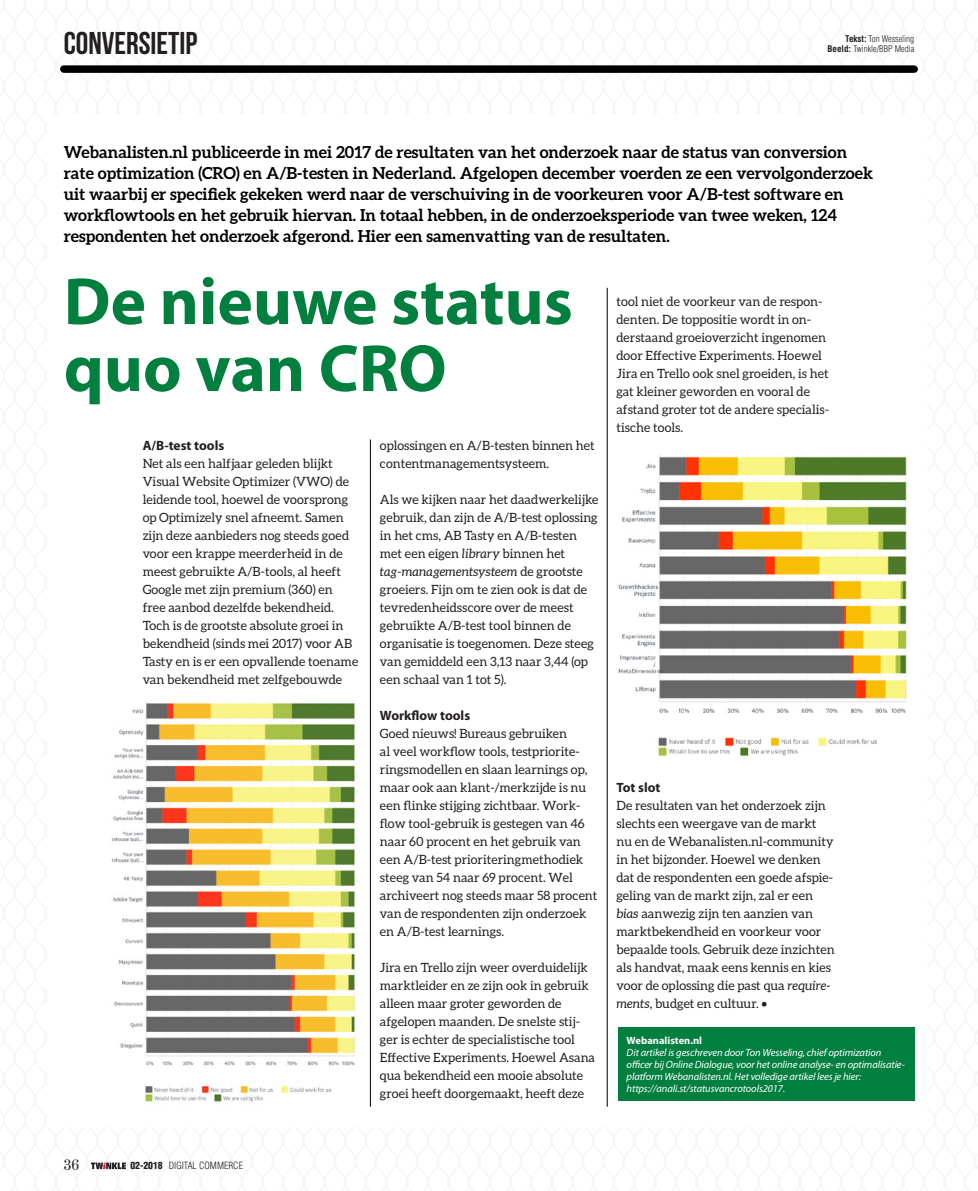
<style>
.page{position:relative;width:978px;height:1191px;background:#fff}
.page>*{position:absolute;margin:0;border:0;box-sizing:border-box;transform-origin:0 0}
.t1{font:700 67.2px/66.9px "Myriad Pro";color:#007f3f}
.t2{font:31.5px "Bebas Neue";color:#231f20}
.t3{font:700 16.5px/21px "Aleo";color:#000}
.t4{font:15px "Century 725 BT";color:#231f20}
.t5{font:700 13.5px "Myriad Pro";color:#231f20}
.t6{font:12.75px/18px "Aleo";color:#231f20}
.t7{font:italic 10.5px/12px "Myriad Pro";letter-spacing:-.01em;color:#fff}
.t8{font:700 10.5px "Myriad Pro";color:#fff}
.t9{font:300 condensed 9.75px "Helvetica";color:#231f20}
.t10{font:900 condensed 9.75px "Helvetica LT Std";color:#231f20}
.t11{font:300 condensed 9px "Helvetica";color:#231f20}
.s1{font-family:"Helvetica LT Std";font-weight:700}
.s2{font-style:italic}
</style>
<div class="page">
<div style="left:64px;top:65px;width:850px;height:8px;background:#000"></div>
<svg style="left:91px;top:1162px;width:35px;height:7px"></svg>
<hr style="left:370px;top:439px;width:1px;height:667px;background:#000001">
<div style="left:618px;top:1026px;width:296px;height:74px;background:#007f3f"></div>
<img style="left:111px;top:701px;width:244px;height:401px">
<img style="left:618px;top:454px;width:289px;height:303px">
<hr style="left:607px;top:288px;width:1px;height:818px;background:#000001">
<p class="t2" style="left:64px;top:26px;width:135px">CONVERSIETIP</p>
<p class="t11" style="left:845px;top:33px;width:70px"><span class="s1">Tekst:</span> Ton Wesseling</p>
<p class="t11" style="left:828px;top:44px;width:88px"><span class="s1">Beeld:</span> Twinkle/BBP Media</p>
<p class="t3" style="left:64px;top:141px;width:811px">Webanalisten.nl publiceerde in mei 2017 de resultaten van het onderzoek naar de status van conversion rate optimization (CRO) en A/B-testen in Nederland. Afgelopen december voerden ze een vervolgonderzoek uit waarbij er specifiek gekeken werd naar de verschuiving in de voorkeuren voor A/B-test software en workflowtools en het gebruik hiervan. In totaal hebben, in de onderzoeksperiode van twee weken, 124 respondenten het onderzoek afgerond. Hier een samenvatting van de resultaten.</p>
<p class="t1" style="left:64px;top:269px;width:511px">De nieuwe status quo van CRO</p>
<p class="t5" style="left:143px;top:438px;width:83px">A/B-test tools</p>
<p class="t6" style="left:143px;top:454px;width:217px">Net als een halfjaar geleden blijkt Visual Website Optimizer (VWO) de leidende tool, hoewel de voorsprong op Optimizely snel afneemt. Samen zijn deze aanbieders nog steeds goed voor een krappe meerderheid in de meest gebruikte A/B-tools, al heeft Google met zijn premium (360) en free aanbod dezelfde bekendheid.<br>Toch is de grootste absolute groei in bekendheid (sinds mei 2017) voor AB Tasty en is er een opvallende toename van bekendheid met zelfgebouwde</p>
<p class="t6" style="left:380px;top:436px;width:216px">oplossingen en A/B-testen binnen het contentmanagementsysteem.</p>
<p class="t6" style="left:380px;top:490px;width:220px">Als we kijken naar het daadwerkelijke gebruik, dan zijn de A/B-test oplossing in het cms, AB Tasty en A/B-testen met een eigen <span class="s2">library</span> binnen het <span class="s2">tag-managementsysteem</span> de grootste groeiers. Fijn om te zien ook is dat de tevredenheidsscore over de meest gebruikte A/B-test tool binnen de organisatie is toegenomen. Deze steeg van gemiddeld een 3,13 naar 3,44 (op een schaal van 1 tot 5).</p>
<p class="t5" style="left:380px;top:708px;width:92px">Workflow tools</p>
<p class="t6" style="left:380px;top:724px;width:219px">Goed nieuws! Bureaus gebruiken<br>al veel workflow tools, testpriorite&shy;ringsmodellen en slaan learnings op, maar ook aan klant-/merkzijde is nu een flinke stijging zichtbaar. Work&shy;flow tool-gebruik is gestegen van 46 naar 60 procent en het gebruik van een A/B-test prioriteringmethodiek steeg van 54 naar 69 procent. Wel archiveert nog steeds maar 58 procent van de respondenten zijn onderzoek en A/B-test learnings.</p>
<p class="t6" style="left:380px;top:958px;width:217px">Jira en Trello zijn weer overduidelijk marktleider en ze zijn ook in gebruik alleen maar groter geworden de afgelopen maanden. De snelste stij&shy;ger is echter de specialistische tool Effective Experiments. Hoewel Asana qua bekendheid een mooie absolute groei heeft doorgemaakt, heeft deze</p>
<p class="t6" style="left:616px;top:292px;width:214px">tool niet de voorkeur van de respon&shy;denten. De toppositie wordt in on&shy;derstaand groeioverzicht ingenomen door Effective Experiments. Hoewel Jira en Trello ook snel groeiden, is het gat kleiner geworden en vooral de afstand groter tot de andere specialis&shy;tische tools.</p>
<p class="t5" style="left:616px;top:780px;width:46px">Tot slot</p>
<p class="t6" style="left:616px;top:796px;width:220px">De resultaten van het onderzoek zijn slechts een weergave van de markt nu en de Webanalisten.nl-community in het bijzonder. Hoewel we denken dat de respondenten een goede afspie&shy;geling van de markt zijn, zal er een <span class="s2">bias</span> aanwezig zijn ten aanzien van marktbekendheid en voorkeur voor bepaalde tools. Gebruik deze inzichten als handvat, maak eens kennis en kies voor de oplossing die past qua <span class="s2">require&shy;ments</span>, budget en cultuur. •</p>
<p class="t8" style="left:627px;top:1034px;width:77px">Webanalisten.nl</p>
<p class="t7" style="left:627px;top:1046px;width:280px">Dit artikel is geschreven door Ton Wesseling, chief optimization officer bij Online Dialogue, voor het online analyse- en optimalisatie&shy;platform Webanalisten.nl. Het volledige artikel lees je hier:</p>
<p class="t7" style="left:627px;top:1082px;width:160px">https://anali.st/statusvancrotools2017.</p>
<p class="t4" style="left:64px;top:1155px;width:17px">36</p>
<p class="t10" style="left:130px;top:1158px;width:34px">02-2018</p>
<p class="t9" style="left:169px;top:1160px;width:76px">DIGITAL COMMERCE</p>
</div>
